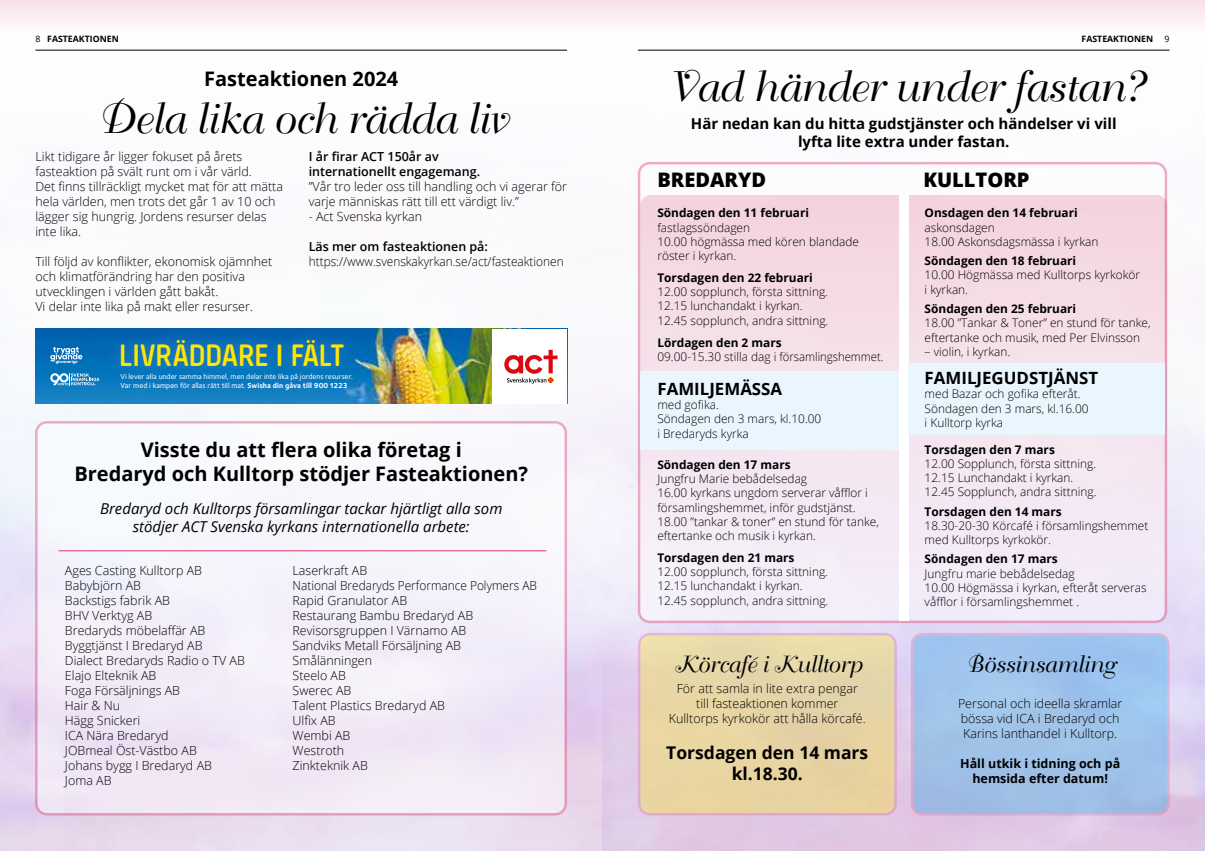
<style>
.page{position:relative;width:1205px;height:851px;background:#fff}
.page>*{position:absolute;margin:0;border:0;box-sizing:border-box;transform-origin:0 0}
.t1{font:42.12px "Bellevue";color:#000}
.t2{font:600 32.25px "Pilcrow Soft";letter-spacing:-.03em;color:#ffe600}
.t3{font:23px "Bellevue";color:#000}
.t4{font:700 20px/24px "Open Sans";color:#000;text-align:center}
.t5{font:800 20px "Open Sans";color:#000}
.t6{font:700 17.5px/21px "Open Sans";color:#000;text-align:center}
.t7{font:700 16.88px "Open Sans";color:#000}
.t8{font:italic 15px/18px "Open Sans";color:#000;text-align:center}
.t9{font:700 15px/18px "Open Sans";color:#000;text-align:center}
.t10{font:300 12.5px/15px "Open Sans";color:#000}
.t11{font:300 12.5px "Open Sans";color:#000;scale:.95 1}
.t12{font:600 12.5px/15px "Open Sans";color:#000}
.t13{font:700 12.5px/15px "Open Sans";color:#000;text-align:center}
.t14{font:300 11.88px/14.2px "Open Sans";color:#000}
.t15{font:700 11.88px "Open Sans";color:#000}
.t16{font:700 8.75px "Open Sans";color:#000}
.t17{font:8.75px "Open Sans";color:#000}
.t18{font:500 7.5px/9px "Foundry Sterling OT3";letter-spacing:.01em;color:#fff}
.s1{font-weight:400}
.s2{font-weight:700}
</style>
<div class="page">
<img style="left:0;top:0;width:1205px;height:850px">
<div style="left:639px;top:163px;width:527px;height:458px;background:#fff;border-radius:11px"></div>
<div style="left:640px;top:195px;width:527px;height:425px;background:linear-gradient(to bottom,#f3d8e1,#f2f3fe);border-radius:11px"></div>
<hr style="left:35px;top:50px;width:532px;height:1px;background:#000">
<hr style="left:638px;top:50px;width:531px;height:1px;background:#000">
<div style="left:912px;top:634px;width:256px;height:180px;background:#9fc3ea;border-radius:11px"></div>
<div style="left:911px;top:632px;width:258px;height:183px;border:2px solid #df5f8d;border-radius:11px"></div>
<div style="left:639px;top:634px;width:256px;height:180px;background:#e8d5a4;border-radius:11px"></div>
<div style="left:638px;top:632px;width:259px;height:183px;border:2px solid #df5f8d;border-radius:11px"></div>
<div style="left:36px;top:422px;width:530px;height:392px;background:linear-gradient(to right,#f4f0f9,#f5f1f9);border-radius:11px"></div>
<div style="left:35px;top:421px;width:532px;height:394px;border:2px solid #df5f8d;border-radius:11px"></div>
<img style="left:35px;top:329px;width:458px;height:74px">
<div style="left:493px;top:329px;width:74px;height:74px;background:#fff"></div>
<svg style="left:504px;top:350px;width:53px;height:33px"></svg>
<svg style="left:50px;top:373px;width:49px;height:12px"></svg>
<svg style="left:50px;top:347px;width:33px;height:17px"></svg>
<div style="left:103px;top:329px;width:257px;height:55px;background:#4a96d2;opacity:.75"></div>
<hr style="left:58px;top:550px;width:488px;height:1px;background:#df5f8d">
<div style="left:899px;top:195px;width:9px;height:425px;background:#fff"></div>
<div style="left:640px;top:371px;width:259px;height:79px;background:#eaf6fe"></div>
<div style="left:908px;top:363px;width:256px;height:72px;background:#eaf6fe"></div>
<p class="t16" style="left:35px;top:33px;width:85px"><span class="s1">8</span> FASTEAKTIONEN</p>
<p class="t16" style="left:1081px;top:33px;width:73px">FASTEAKTIONEN</p>
<p class="t17" style="left:1164px;top:33px;width:7px">9</p>
<h3 class="t4" style="left:204px;top:66px;width:196px">Fasteaktionen 2024</h3>
<h1 class="t1" style="left:96px;top:95px;width:411px">Dela lika och rädda liv</h1>
<p class="t10" style="left:35px;top:148px;width:249px">Likt tidigare år ligger fokuset på årets fasteaktion på svält runt om i vår värld.<br>Det finns tillräckligt mycket mat för att mätta hela världen, men trots det går 1 av 10 och lägger sig hungrig. Jordens resurser delas inte lika.</p>
<p class="t10" style="left:35px;top:253px;width:238px">Till följd av konflikter, ekonomisk ojämnhet och klimatförändring har den positiva utvecklingen i världen gått bakåt.<br>Vi delar inte lika på makt eller resurser.</p>
<p class="t12" style="left:309px;top:148px;width:173px">I år firar ACT 150år av internationellt engagemang.</p>
<p class="t10" style="left:309px;top:178px;width:260px">”Vår tro leder oss till handling och vi agerar för varje människas rätt till ett värdigt liv.”</p>
<p class="t10" style="left:309px;top:208px;width:115px">- Act Svenska kyrkan</p>
<p class="t12" style="left:309px;top:238px;width:181px">Läs mer om fasteaktionen på:</p>
<p class="t11" style="left:309px;top:252px;width:270px">https://www.svenskakyrkan.se/act/fasteaktionen</p>
<h2 class="t2" style="left:118px;top:339px;width:227px">LIVRÄDDARE I FÄLT</h2>
<p class="t18" style="left:120px;top:372px;width:234px">Vi lever alla under samma himmel, men delar inte lika på jordens resurser.<br>Var med i kampen för allas rätt till mat. <span class="s2">Swisha din gåva till 9001223</span></p>
<h3 class="t4" style="left:74px;top:437px;width:455px">Visste du att flera olika företag i<br>Bredaryd och Kulltorp stödjer Fasteaktionen?</h3>
<p class="t8" style="left:100px;top:499px;width:404px">Bredaryd och Kulltorps församlingar tackar hjärtligt alla som stödjer ACT Svenska kyrkans internationella arbete:</p>
<p class="t10" style="left:65px;top:562px;width:139px">Ages Casting Kulltorp AB</p>
<p class="t10" style="left:292px;top:562px;width:76px">Laserkraft AB</p>
<p class="t10" style="left:65px;top:577px;width:78px">Babybjörn AB</p>
<p class="t11" style="left:292px;top:576px;width:259px">National Bredaryds Performance Polymers AB</p>
<p class="t10" style="left:65px;top:592px;width:107px">Backstigs fabrik AB</p>
<p class="t10" style="left:292px;top:592px;width:116px">Rapid Granulator AB</p>
<p class="t10" style="left:65px;top:607px;width:89px">BHV Verktyg AB</p>
<p class="t10" style="left:292px;top:607px;width:182px">Restaurang Bambu Bredaryd AB</p>
<p class="t10" style="left:65px;top:622px;width:142px">Bredaryds möbelaffär AB</p>
<p class="t10" style="left:292px;top:622px;width:175px">Revisorsgruppen I Värnamo AB</p>
<p class="t10" style="left:65px;top:637px;width:139px">Byggtjänst I Bredaryd AB</p>
<p class="t10" style="left:292px;top:637px;width:170px">Sandviks Metall Försäljning AB</p>
<p class="t10" style="left:65px;top:652px;width:181px">Dialect Bredaryds Radio o TV AB</p>
<p class="t10" style="left:292px;top:652px;width:81px">Smålänningen</p>
<p class="t10" style="left:65px;top:667px;width:93px">Elajo Elteknik AB</p>
<p class="t10" style="left:292px;top:667px;width:55px">Steelo AB</p>
<p class="t10" style="left:65px;top:682px;width:117px">Foga Försäljnings AB</p>
<p class="t10" style="left:292px;top:682px;width:60px">Swerec AB</p>
<p class="t10" style="left:65px;top:697px;width:57px">Hair &amp; Nu</p>
<p class="t10" style="left:292px;top:697px;width:154px">Talent Plastics Bredaryd AB</p>
<p class="t10" style="left:65px;top:712px;width:77px">Hägg Snickeri</p>
<p class="t10" style="left:292px;top:712px;width:45px">Ulfix AB</p>
<p class="t10" style="left:65px;top:727px;width:105px">ICA Nära Bredaryd</p>
<p class="t10" style="left:292px;top:727px;width:59px">Wembi AB</p>
<p class="t10" style="left:65px;top:742px;width:133px">JOBmeal Öst-Västbo AB</p>
<p class="t10" style="left:292px;top:742px;width:53px">Westroth</p>
<p class="t10" style="left:65px;top:757px;width:149px">Johans bygg I Bredaryd AB</p>
<p class="t10" style="left:292px;top:757px;width:77px">Zinkteknik AB</p>
<p class="t10" style="left:65px;top:772px;width:48px">Joma AB</p>
<h1 class="t1" style="left:665px;top:63px;width:478px">Vad händer under fastan?</h1>
<p class="t9" style="left:691px;top:114px;width:427px">Här nedan kan du hitta gudstjänster och händelser vi vill lyfta lite extra under fastan.</p>
<h3 class="t5" style="left:657px;top:165px;width:110px">BREDARYD</h3>
<p class="t15" style="left:657px;top:205px;width:153px">Söndagen den 11 februari</p>
<p class="t14" style="left:657px;top:220px;width:203px">fastlagssöndagen<br>10.00 högmässa med kören blandade röster i kyrkan.</p>
<p class="t15" style="left:657px;top:269px;width:157px">Torsdagen den 22 februari</p>
<p class="t14" style="left:657px;top:284px;width:172px">12.00 sopplunch, första sittning.<br>12.15 lunchandakt i kyrkan.<br>12.45 sopplunch, andra sittning.</p>
<p class="t15" style="left:657px;top:334px;width:126px">Lördagen den 2 mars</p>
<p class="t14" style="left:657px;top:349px;width:228px">09.00-15.30 stilla dag i församlingshemmet.</p>
<h3 class="t7" style="left:657px;top:377px;width:126px">FAMILJEMÄSSA</h3>
<p class="t14" style="left:657px;top:397px;width:165px">med gofika.<br>Söndagen den 3 mars, kl.10.00 i Bredaryds kyrka</p>
<p class="t15" style="left:657px;top:456px;width:135px">Söndagen den 17 mars</p>
<p class="t14" style="left:657px;top:471px;width:223px">Jungfru Marie bebådelsedag<br>16.00 kyrkans ungdom serverar våfflor i församlingshemmet, inför gudstjänst.<br>18.00 ”tankar &amp; toner” en stund för tanke, eftertanke och musik i kyrkan.</p>
<p class="t15" style="left:657px;top:549px;width:139px">Torsdagen den 21 mars</p>
<p class="t14" style="left:657px;top:564px;width:172px">12.00 sopplunch, första sittning.<br>12.15 lunchandakt i kyrkan.<br>12.45 sopplunch, andra sittning.</p>
<h3 class="t3" style="left:673px;top:651px;width:189px">Körcafé i Kulltorp</h3>
<p class="t10" style="left:669px;top:680px;width:198px;text-align:center">För att samla in lite extra pengar till fasteaktionen kommer<br>Kulltorps kyrkokör att hålla körcafé.</p>
<h3 class="t6" style="left:666px;top:741px;width:203px">Torsdagen den 14 mars kl.18.30.</h3>
<h3 class="t5" style="left:923px;top:165px;width:108px">KULLTORP</h3>
<p class="t15" style="left:924px;top:205px;width:155px">Onsdagen den 14 februari</p>
<p class="t14" style="left:924px;top:220px;width:175px">askonsdagen<br>18.00 Askonsdagsmässa i kyrkan</p>
<p class="t15" style="left:924px;top:252px;width:153px">Söndagen den 18 februari</p>
<p class="t14" style="left:924px;top:268px;width:217px">10.00 Högmässa med Kulltorps kyrkokör i kyrkan.</p>
<p class="t15" style="left:924px;top:300px;width:153px">Söndagen den 25 februari</p>
<p class="t14" style="left:924px;top:315px;width:228px">18.00 ”Tankar &amp; Toner” en stund för tanke, eftertanke och musik, med Per Elvinsson</p>
<p class="t14" style="left:924px;top:344px;width:87px">– violin, i kyrkan.</p>
<h3 class="t7" style="left:924px;top:366px;width:175px">FAMILJEGUDSTJÄNST</h3>
<p class="t14" style="left:924px;top:386px;width:165px">med Bazar och gofika efteråt.<br>Söndagen den 3 mars, kl.16.00 i Kulltorp kyrka</p>
<p class="t15" style="left:924px;top:441px;width:132px">Torsdagen den 7 mars</p>
<p class="t14" style="left:924px;top:456px;width:173px">12.00 Sopplunch, första sittning.<br>12.15 Lunchandakt i kyrkan.<br>12.45 Sopplunch, andra sittning.</p>
<p class="t15" style="left:924px;top:503px;width:139px">Torsdagen den 14 mars</p>
<p class="t14" style="left:924px;top:518px;width:225px">18.30-20-30 Körcafé i församlingshemmet med Kulltorps kyrkokör.</p>
<p class="t15" style="left:924px;top:550px;width:135px">Söndagen den 17 mars</p>
<p class="t14" style="left:924px;top:566px;width:223px">Jungfru marie bebådelsedag<br>10.00 Högmässa i kyrkan, efteråt serveras våfflor i församlingshemmet .</p>
<h3 class="t3" style="left:965px;top:651px;width:151px">Bössinsamling</h3>
<p class="t10" style="left:958px;top:695px;width:166px">Personal och ideella skramlar bössa vid ICA i Bredaryd och<br>Karins lanthandel i Kulltorp.</p>
<p class="t13" style="left:960px;top:755px;width:162px">Håll utkik i tidning och på hemsida efter datum!</p>
</div>
